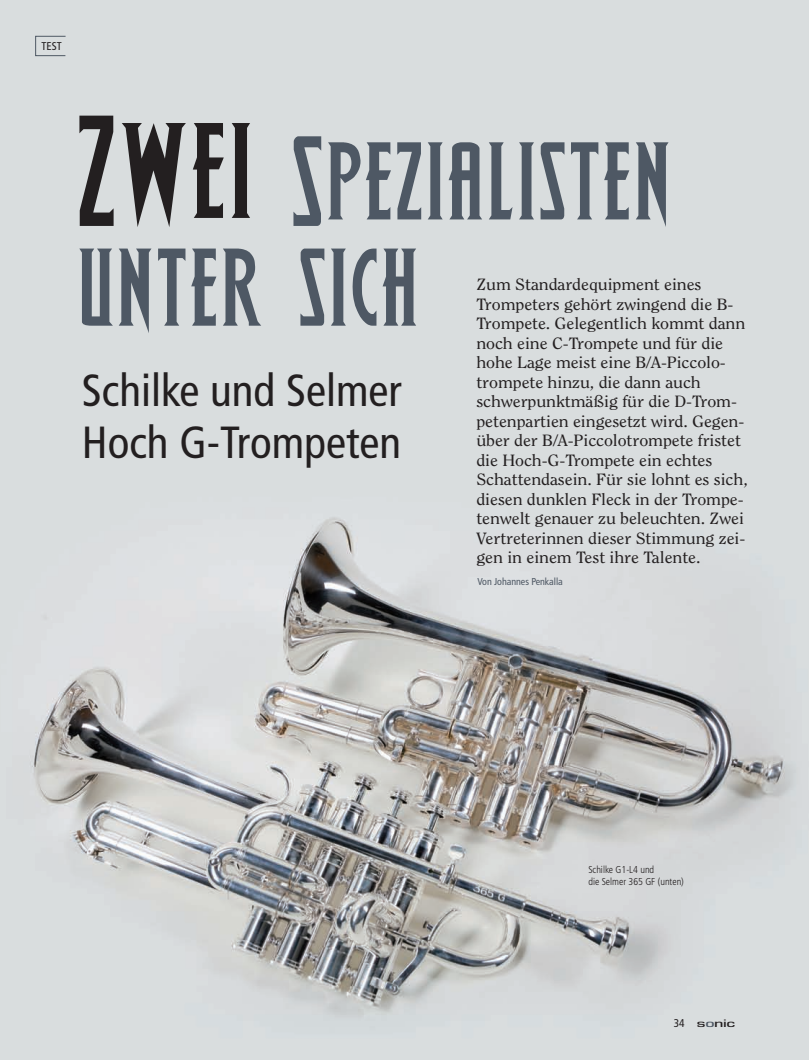
<style>
.page{position:relative;width:809px;height:1060px;background:#fff}
.page>*{position:absolute;margin:0;border:0;box-sizing:border-box;transform-origin:0 0}
.t1{font:condensed 45px/52.5px "Frutiger LT Std";color:#231f20}
.t2{font:16.25px/19.5px "Clearface Std";letter-spacing:-.005em;color:#231f20;scale:1.1 1}
.t3{font:500 11.25px "Eurostile T";letter-spacing:-.02em;color:#231f20;scale:1.6 1}
.t4{font:condensed 11.25px "Frutiger LT Std";color:#231f20}
.t5{font:300 condensed 10px/12px "Frutiger LT Std";color:#231f20}
.t6{font:condensed 10px "Frutiger LT Std";letter-spacing:-.005em;color:#4e5864}
.s1{font-family:"Frutiger LT Std";font-weight:400;font-stretch:condensed}
.s2{color:#4e5864}
</style>
<div class="page">
<img style="left:0;top:0;width:809px;height:1060px">
<div style="left:35px;top:36px;width:31px;height:20px;border:1px solid #4e5864"></div>
<svg style="left:79px;top:249px;width:337px;height:84px;background:#a2a8ae"></svg>
<svg style="left:293px;top:136px;width:375px;height:91px;background:#a1a8ad"></svg>
<svg style="left:79px;top:116px;width:171px;height:111px;background:#8b8b8c"></svg>
<p class="t4" style="left:41px;top:41px;width:22px">TEST</p>
<h1 class="t1" style="left:82px;top:367px;width:321px">Schilke und Selmer<br>Hoch G-Trompeten</h1>
<p class="t2" style="left:476px;top:276px;width:248px">Zum Standardequipment eines Trompeters gehört zwingend die B-Trompete. Gelegentlich kommt dann noch eine C-Trompete und für die hohe Lage meist eine B/A-Piccolo&shy;trompete hinzu, die dann auch schwerpunktmäßig für die D-Trom&shy;petenpartien eingesetzt wird. Gegen&shy;über der B/A-Piccolotrompete fristet die Hoch-G-Trompete ein echtes Schattendasein. Für sie lohnt es sich, diesen dunklen Fleck in der Trompe&shy;tenwelt genauer zu beleuchten. Zwei Vertreterinnen dieser Stimmung zei&shy;gen in einem Test ihre Talente.</p>
<p class="t6" style="left:477px;top:577px;width:87px">Von Johannes Penkalla</p>
<p class="t5" style="left:588px;top:864px;width:97px">Schilke G1-L4 und<br>die Selmer 365 GF (unten)</p>
<p class="t3" style="left:674px;top:1017px;width:40px"><span class="s1">34</span> s<span class="s2">o</span>nic</p>
</div>
